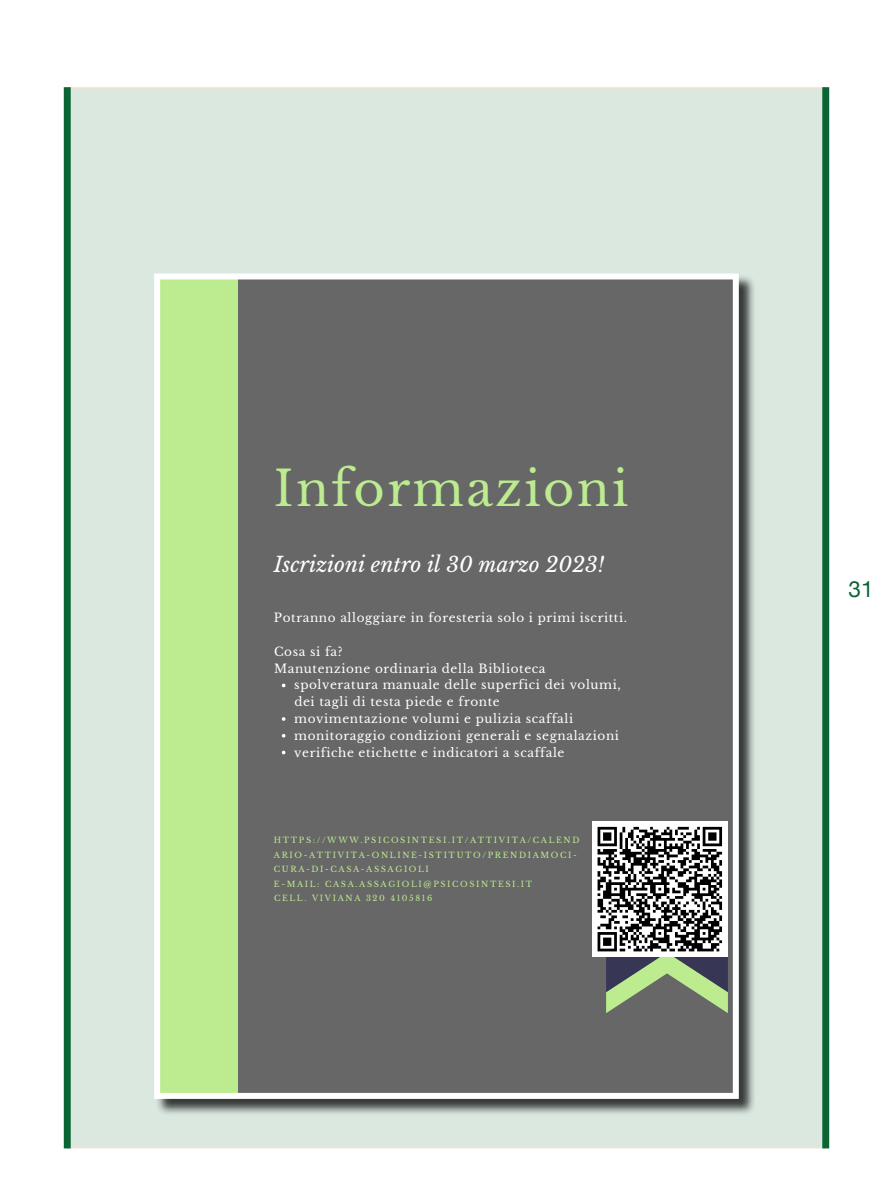
<style>
.page{position:relative;width:893px;height:1191px;background:#fff}
.page>*{position:absolute;margin:0;border:0;box-sizing:border-box;transform-origin:0 0}
.t1{font:47.85px "Libre Baskerville";letter-spacing:.05em;color:#bceb90}
.t2{font:22.5px "Helvetica Neue";color:#0a6433}
.t3{font:italic 20.7px "Libre Baskerville";color:#fff}
.t4{font:12px/16.8px "Libre Baskerville";letter-spacing:.05em;color:#fff}
.t5{font:8.1px/14.4px "Libre Baskerville";letter-spacing:.2em;color:#bceb90}
</style>
<div class="page">
<div style="left:67px;top:87px;width:759px;height:1061px;background:#dae8e0;border:2px solid #f5e2ca"></div>
<div style="left:822px;top:87px;width:7px;height:1061px;background:#0a6433"></div>
<div style="left:64px;top:87px;width:7px;height:1061px;background:#0a6433"></div>
<div style="left:155px;top:274px;width:601px;height:841px;background:#000;opacity:.75"></div>
<div style="left:157px;top:276px;width:579px;height:819px;background:#676767"></div>
<svg style="left:282px;top:717px;width:3px;height:4px"></svg>
<div style="left:157px;top:276px;width:80px;height:819px;background:#bceb90"></div>
<div style="left:592px;top:821px;width:136px;height:136px;background:#fff"></div>
<svg style="left:597px;top:826px;width:131px;height:187px"></svg>
<div style="left:154px;top:273px;width:585px;height:826px;border:6px solid #fff"></div>
<h1 class="t1" style="left:274px;top:459px;width:356px">Informazioni</h1>
<h3 class="t3" style="left:274px;top:552px;width:332px">Iscrizioni entro il 30 marzo 2023!</h3>
<p class="t4" style="left:274px;top:610px;width:354px">Potranno alloggiare in foresteria solo i primi iscritti.</p>
<p class="t4" style="left:274px;top:643px;width:273px">Cosa si fa?<br>Manutenzione ordinaria della Biblioteca</p>
<p class="t4" style="left:294px;top:677px;width:328px">spolveratura manuale delle superfici dei volumi, dei tagli di testa piede e fronte<br>movimentazione volumi e pulizia scaffali monitoraggio condizioni generali e segnalazioni verifiche etichette e indicatori a scaffale</p>
<p class="t5" style="left:274px;top:833px;width:307px">HTTPS://WWW.PSICOSINTESI.IT/ATTIVITA/CALEND ARIO-ATTIVITA-ONLINE-ISTITUTO/PRENDIAMOCI-CURA-DI-CASA-ASSAGIOLI<br>E-MAIL: CASA.ASSAGIOLI@PSICOSINTESI.IT<br>CELL. VIVIANA 320 4105816</p>
<h2 class="t2" style="left:849px;top:573px;width:27px">31</h2>
</div>
